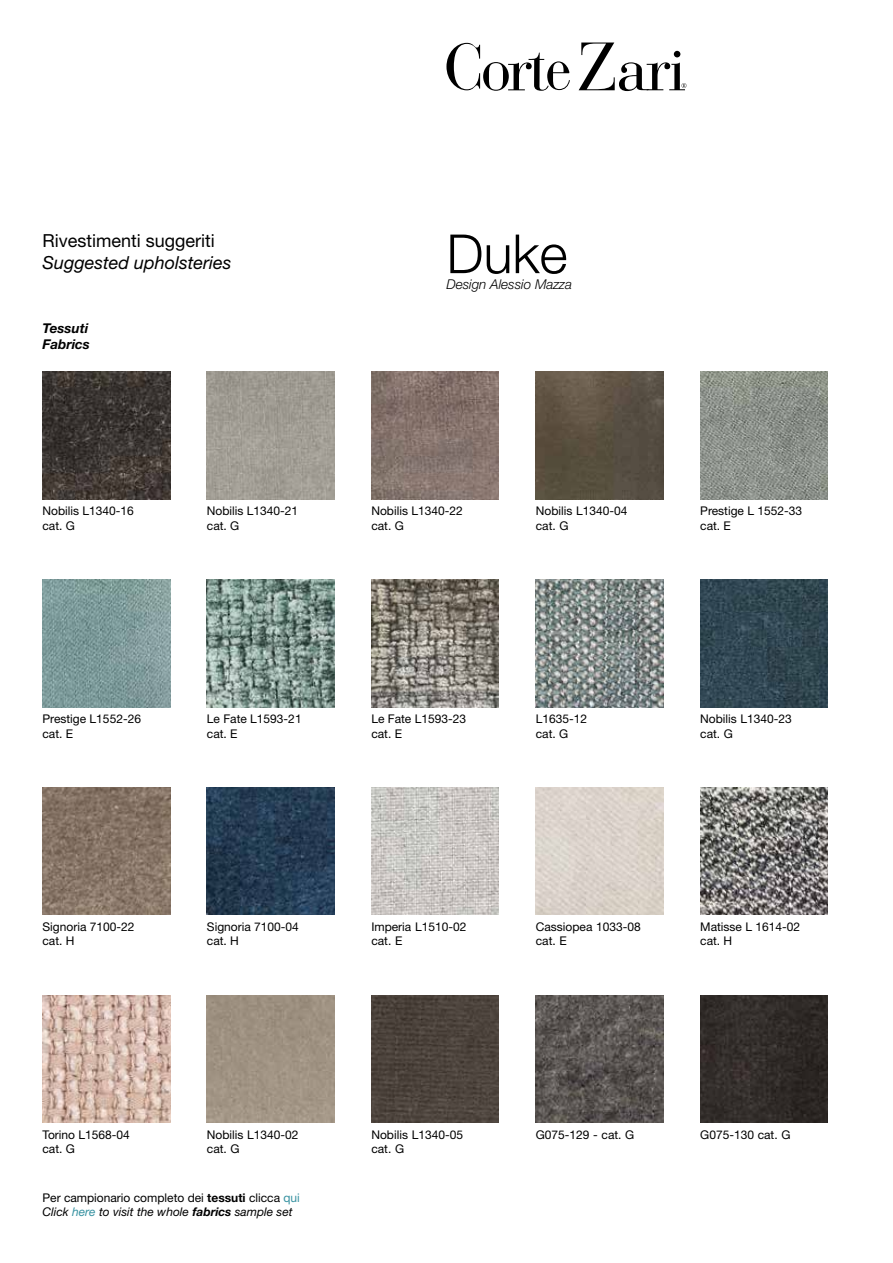
<style>
.page{position:relative;width:893px;height:1263px;background:#fff}
.page>*{position:absolute;margin:0;border:0;box-sizing:border-box;transform-origin:0 0}
.t1{font:300 54px "Helvetica Neue LT Std";color:#000}
.t2{font:18px "Helvetica Neue LT Std";color:#000}
.t3{font:italic 18px "Helvetica Neue LT Std";color:#000}
.t4{font:italic 300 13.5px "Helvetica Neue LT Std";color:#000}
.t5{font:italic 700 13.5px/16.2px "Helvetica Neue LT Std";color:#000}
.t6{font:12px/14.4px "Helvetica Neue LT Std";color:#000}
.s1{font-weight:700}
.s2{color:#3792a1}
.s3{font-style:italic}
.s4{font-style:italic;color:#3792a1}
.s5{font-weight:700;font-style:italic}
</style>
<div class="page">
<svg style="left:446px;top:43px;width:124px;height:48px"></svg>
<svg style="left:579px;top:43px;width:107px;height:48px"></svg>
<img style="left:43px;top:787px;width:127px;height:128px">
<img style="left:207px;top:787px;width:127px;height:128px">
<img style="left:371px;top:787px;width:128px;height:128px">
<img style="left:536px;top:787px;width:127px;height:128px">
<img style="left:700px;top:787px;width:128px;height:128px">
<img style="left:43px;top:995px;width:127px;height:128px">
<img style="left:207px;top:995px;width:127px;height:128px">
<img style="left:371px;top:995px;width:128px;height:128px">
<img style="left:536px;top:995px;width:127px;height:128px">
<img style="left:700px;top:995px;width:128px;height:128px">
<img style="left:43px;top:372px;width:127px;height:127px">
<img style="left:207px;top:372px;width:127px;height:127px">
<img style="left:371px;top:372px;width:128px;height:127px">
<img style="left:536px;top:372px;width:127px;height:127px">
<img style="left:700px;top:372px;width:128px;height:127px">
<img style="left:43px;top:579px;width:127px;height:128px">
<img style="left:207px;top:579px;width:127px;height:128px">
<img style="left:371px;top:579px;width:128px;height:128px">
<img style="left:536px;top:579px;width:127px;height:128px">
<img style="left:700px;top:579px;width:128px;height:128px">
<h2 class="t2" style="left:43px;top:230px;width:174px">Rivestimenti suggeriti</h2>
<h2 class="t3" style="left:43px;top:252px;width:190px">Suggested upholsteries</h2>
<p class="t5" style="left:43px;top:320px;width:49px">Tessuti<br>Fabrics</p>
<h1 class="t1" style="left:446px;top:221px;width:123px">Duke</h1>
<p class="t4" style="left:446px;top:276px;width:127px">Design Alessio Mazza</p>
<p class="t6" style="left:43px;top:504px;width:93px">Nobilis L1340-16 cat. G</p>
<p class="t6" style="left:207px;top:504px;width:93px">Nobilis L1340-21 cat. G</p>
<p class="t6" style="left:371px;top:504px;width:93px">Nobilis L1340-22 cat. G</p>
<p class="t6" style="left:536px;top:504px;width:93px">Nobilis L1340-04 cat. G</p>
<p class="t6" style="left:700px;top:504px;width:103px">Prestige L 1552-33 cat. E</p>
<p class="t6" style="left:43px;top:712px;width:100px">Prestige L1552-26 cat. E</p>
<p class="t6" style="left:207px;top:712px;width:96px">Le Fate L1593-21 cat. E</p>
<p class="t6" style="left:371px;top:712px;width:96px">Le Fate L1593-23 cat. E</p>
<p class="t6" style="left:536px;top:712px;width:53px">L1635-12 cat. G</p>
<p class="t6" style="left:700px;top:712px;width:93px">Nobilis L1340-23 cat. G</p>
<p class="t6" style="left:43px;top:919px;width:94px">Signoria 7100-22 cat. H</p>
<p class="t6" style="left:207px;top:919px;width:94px">Signoria 7100-04 cat. H</p>
<p class="t6" style="left:371px;top:919px;width:97px">Imperia L1510-02 cat. E</p>
<p class="t6" style="left:536px;top:919px;width:107px">Cassiopea 1033-08 cat. E</p>
<p class="t6" style="left:700px;top:919px;width:101px">Matisse L 1614-02 cat. H</p>
<p class="t6" style="left:43px;top:1127px;width:89px">Torino L1568-04</p>
<p class="t6" style="left:536px;top:1127px;width:100px">G075-129 - cat. G</p>
<p class="t6" style="left:700px;top:1127px;width:92px">G075-130 cat. G</p>
<p class="t6" style="left:43px;top:1141px;width:34px">cat. G</p>
<p class="t6" style="left:43px;top:1190px;width:259px">Per campionario completo dei <span class="s1">tessuti</span> clicca <span class="s2">qui<br></span><span class="s3">Click</span> <span class="s4">here</span> <span class="s3">to visit the whole</span> <span class="s5">fabrics</span> <span class="s3">sample set</span></p>
<p class="t6" style="left:207px;top:1127px;width:93px">Nobilis L1340-02 cat. G</p>
<p class="t6" style="left:371px;top:1127px;width:93px">Nobilis L1340-05 cat. G</p>
</div>
